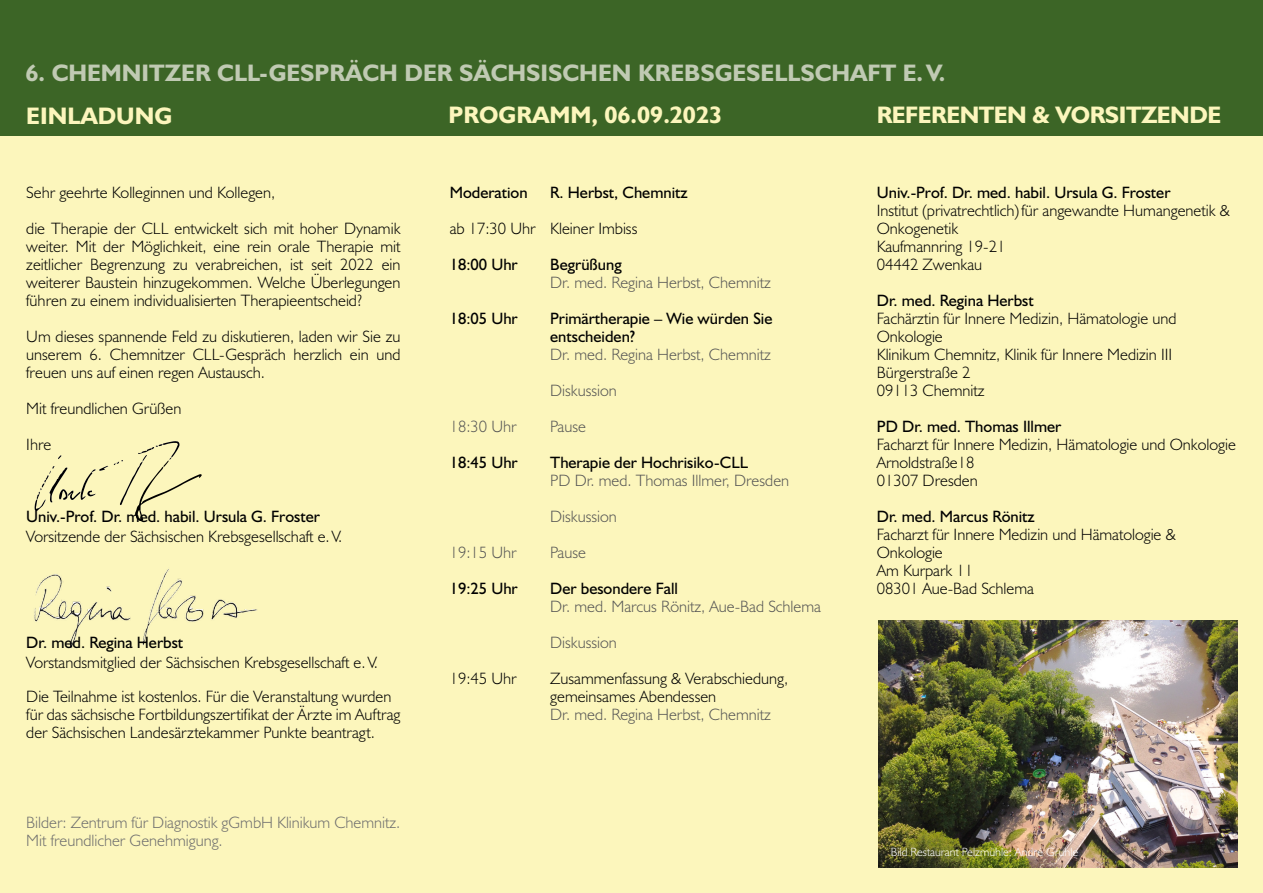
<style>
.page{position:relative;width:1263px;height:893px;background:#fff}
.page>*{position:absolute;margin:0;border:0;box-sizing:border-box;transform-origin:0 0}
.t1{font:700 24px "Humanist 521 BT";color:#c0cab3}
.t2{font:700 24px "Humanist 521 BT";color:#fcf6bc}
.t3{font:700 24px "Humanist 521 BT";letter-spacing:-.02em;color:#fcf6bc}
.t4{font:300 16.5px/18px "Humanist 521 BT";color:#000}
.t5{font:16.5px/18px "Humanist 521 BT";color:#000}
.t6{font:300 16.5px/36px "Humanist 521 BT";color:#565655}
.t7{font:300 16.5px/18px "Humanist 521 BT";color:#6e6e6e}
.t8{font:300 12px "Humanist 521 BT";color:#fff}
</style>
<div class="page">
<div style="left:0;top:82px;width:1263px;height:811px;background:#fcf6bc"></div>
<div style="left:0;top:0;width:1263px;height:136px;background:#3c6526"></div>
<svg style="left:34px;top:441px;width:168px;height:80px"></svg>
<img style="left:34px;top:569px;width:223px;height:79px">
<img style="left:878px;top:621px;width:359px;height:246px">
<h1 class="t1" style="left:26px;top:58px;width:921px">6. CHEMNITZER CLL-GESPRÄCH DER SÄCHSISCHEN KREBSGESELLSCHAFT E.V.</h1>
<h1 class="t2" style="left:449px;top:100px;width:275px">PROGRAMM, 06.09.2023</h1>
<h1 class="t3" style="left:877px;top:100px;width:346px">REFERENTEN &amp; VORSITZENDE</h1>
<h1 class="t2" style="left:26px;top:101px;width:147px">EINLADUNG</h1>
<p class="t4" style="left:26px;top:174px;width:376px;line-height:36px">Sehr geehrte Kolleginnen und Kollegen,<br>die Therapie der CLL entwickelt sich mit hoher Dynamik</p>
<p class="t4" style="left:26px;top:237px;width:376px;text-align:justify">weiter. Mit der Möglichkeit, eine rein orale Therapie mit zeitlicher Begrenzung zu verabreichen, ist seit 2022 ein weiterer Baustein hinzugekommen. Welche Überlegungen führen zu einem individualisierten Therapieentscheid?</p>
<p class="t4" style="left:26px;top:327px;width:376px;text-align:justify">Um dieses spannende Feld zu diskutieren, laden wir Sie zu unserem 6. Chemnitzer CLL-Gespräch herzlich ein und freuen uns auf einen regen Austausch.</p>
<p class="t4" style="left:26px;top:390px;width:157px;line-height:36px">Mit freundlichen Grüßen<br>Ihre</p>
<p class="t5" style="left:26px;top:507px;width:295px">Univ.-Prof. Dr. med. habil. Ursula G. Froster</p>
<p class="t4" style="left:26px;top:527px;width:317px">Vorsitzende der Sächsischen Krebsgesellschaft e.V.</p>
<p class="t5" style="left:26px;top:633px;width:158px">Dr. med. Regina Herbst</p>
<p class="t4" style="left:26px;top:644px;width:367px;line-height:34.5px">Vorstandsmitglied der Sächsischen Krebsgesellschaft e.V.<br>Die Teilnahme ist kostenlos. Für die Veranstaltung wurden</p>
<p class="t4" style="left:26px;top:705px;width:376px">für das sächsische Fortbildungszertifikat der Ärzte im Auftrag der Sächsischen Landesärztekammer Punkte beantragt.</p>
<p class="t7" style="left:26px;top:813px;width:376px">Bilder: Zentrum für Diagnostik gGmbH Klinikum Chemnitz.<br>Mit freundlicher Genehmigung.</p>
<p class="t5" style="left:450px;top:183px;width:79px">Moderation</p>
<p class="t5" style="left:550px;top:183px;width:139px">R. Herbst, Chemnitz</p>
<p class="t4" style="left:450px;top:219px;width:189px">ab 17:30 Uhr Kleiner Imbiss</p>
<p class="t5" style="left:450px;top:255px;width:70px">18:00 Uhr</p>
<p class="t5" style="left:550px;top:255px;width:73px">Begrüßung</p>
<p class="t6" style="left:550px;top:264px;width:222px">Dr. med. Regina Herbst, Chemnitz</p>
<p class="t5" style="left:450px;top:309px;width:70px">18:05 Uhr</p>
<p class="t5" style="left:550px;top:309px;width:224px">Primärtherapie – Wie würden Sie entscheiden?</p>
<p class="t6" style="left:550px;top:336px;width:222px">Dr. med. Regina Herbst, Chemnitz<br>Diskussion</p>
<p class="t6" style="left:450px;top:408px;width:68px">18:30 Uhr</p>
<p class="t6" style="left:550px;top:408px;width:37px">Pause</p>
<p class="t5" style="left:450px;top:453px;width:70px">18:45 Uhr</p>
<p class="t5" style="left:550px;top:453px;width:199px">Therapie der Hochrisiko-CLL</p>
<p class="t6" style="left:550px;top:462px;width:241px">PD Dr. med. Thomas Illmer, Dresden<br>Diskussion</p>
<p class="t6" style="left:450px;top:534px;width:68px">19:15 Uhr</p>
<p class="t6" style="left:550px;top:534px;width:37px">Pause</p>
<p class="t5" style="left:450px;top:579px;width:70px">19:25 Uhr</p>
<p class="t5" style="left:550px;top:579px;width:129px">Der besondere Fall</p>
<p class="t6" style="left:550px;top:588px;width:272px">Dr. med. Marcus Rönitz, Aue-Bad Schlema<br>Diskussion</p>
<p class="t4" style="left:450px;top:669px;width:68px">19:45 Uhr</p>
<p class="t4" style="left:550px;top:669px;width:239px">Zusammenfassung &amp; Verabschiedung, gemeinsames Abendessen</p>
<p class="t6" style="left:550px;top:696px;width:222px">Dr. med. Regina Herbst, Chemnitz</p>
<p class="t5" style="left:877px;top:183px;width:295px">Univ.-Prof. Dr. med. habil. Ursula G. Froster</p>
<p class="t4" style="left:877px;top:201px;width:355px">Institut (privatrechtlich) für angewandte Humangenetik &amp;<br>Onkogenetik<br>Kaufmannring 19-21<br>04442 Zwenkau</p>
<p class="t5" style="left:877px;top:291px;width:158px">Dr. med. Regina Herbst</p>
<p class="t4" style="left:877px;top:309px;width:301px">Fachärztin für Innere Medizin, Hämatologie und<br>Onkologie<br>Klinikum Chemnitz, Klinik für Innere Medizin III<br>Bürgerstraße 2<br>09113 Chemnitz</p>
<p class="t5" style="left:877px;top:417px;width:186px">PD Dr. med. Thomas Illmer</p>
<p class="t4" style="left:877px;top:435px;width:361px">Facharzt für Innere Medizin, Hämatologie und Onkologie<br>Arnoldstraße18<br>01307 Dresden</p>
<p class="t5" style="left:877px;top:507px;width:160px">Dr. med. Marcus Rönitz</p>
<p class="t4" style="left:877px;top:525px;width:301px">Facharzt für Innere Medizin und Hämatologie &amp;<br>Onkologie<br>Am Kurpark 11<br>08301 Aue-Bad Schlema</p>
<p class="t8" style="left:891px;top:845px;width:189px">Bild Restaurant Pelzmühle: André Gruhle</p>
</div>
